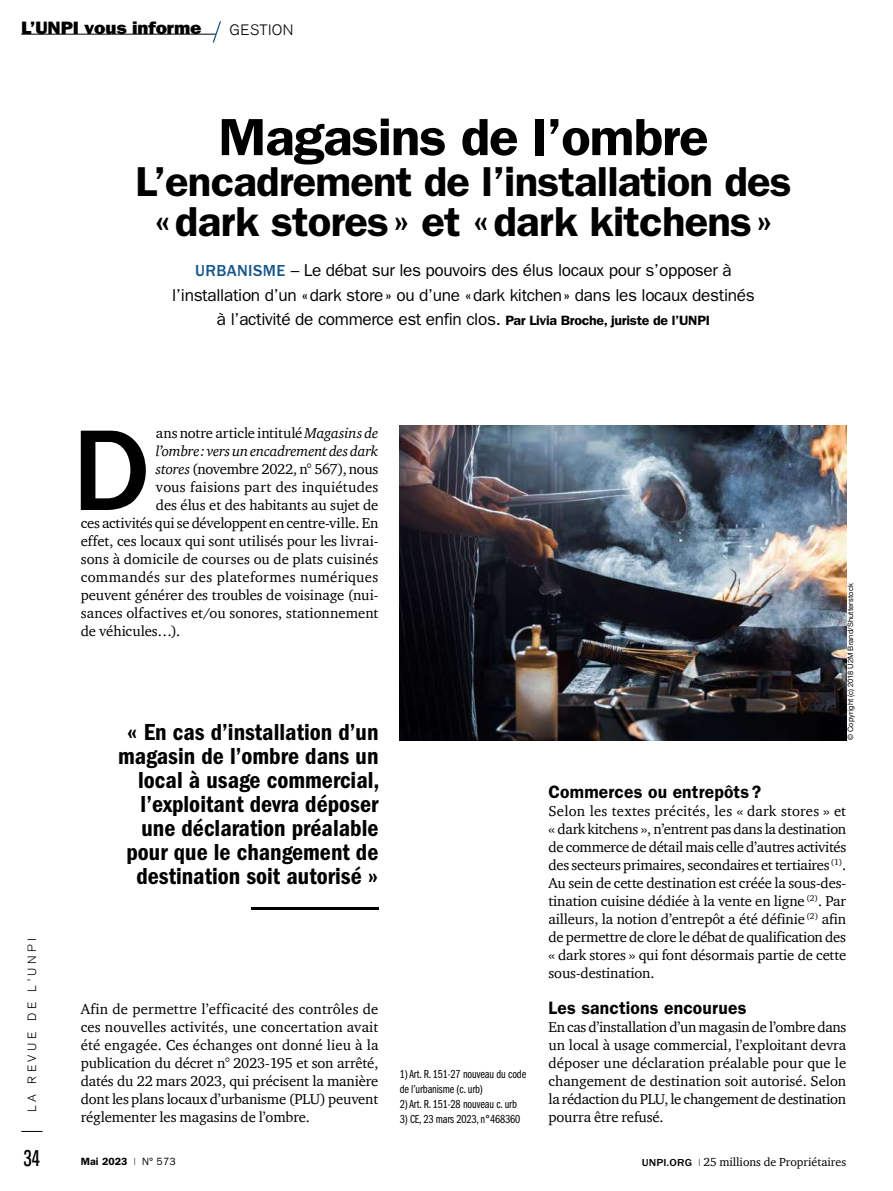
<style>
.page{position:relative;width:893px;height:1191px;background:#fff}
.page>*{position:absolute;margin:0;border:0;box-sizing:border-box;transform-origin:0 0}
.t1{font:500 118.95px "ITC Franklin Gothic Std";color:#000}
.t2{font:600 52.5px "ITC Franklin Gothic Std";letter-spacing:-.02em;color:#000;scale:1.04 1}
.t3{font:600 42px/40.5px "ITC Franklin Gothic Std";letter-spacing:-.02em;color:#000;text-align:center;scale:1.04 1}
.t4{font:24px/24px "ITC Franklin Gothic Std Dm Cd";color:#000;text-align:right}
.t5{font:condensed 22.5px "Akzidenz Grotesk BE";color:#000}
.t6{font:600 18px "ITC Franklin Gothic Std";letter-spacing:.01em;color:#000}
.t7{font:18px "ITC Franklin Gothic Std Hvy";letter-spacing:-.01em;color:#000;scale:1.05 1}
.t8{font:17.25px/24.8px "ITC Franklin Gothic Std";letter-spacing:-.02em;color:#000;text-align:center}
.t9{font:300 15px "Akzidenz Grotesk BE";letter-spacing:.025em;color:#000}
.t10{font:14.7px/18px "Charter ITC";letter-spacing:-.01em;color:#000;text-align:justify}
.t11{font:14.7px "Charter ITC";letter-spacing:.02em;color:#000}
.t12{font:italic 14.7px "Charter ITC";letter-spacing:-.015em;color:#000}
.t13{font:14.7px "Charter ITC";letter-spacing:.01em;color:#000}
.t14{font:12px/15px "ITC Franklin Gothic Std Bk Cp";letter-spacing:-.01em;color:#000}
.t15{font:12px "Charter ITC";color:#000}
.t16{font:300 12px "Akzidenz Grotesk BE";letter-spacing:.3em;color:#000}
.t17{font:600 10.5px "ITC Franklin Gothic Std";letter-spacing:.01em;color:#000}
.t18{font:7.5px "Helvetica Neue LT Std";letter-spacing:.01em;color:#000}
.s1{font-weight:500;font-size:16.5px;color:#15568a}
.s2{font-weight:600;font-size:13.5px}
.s3{font-style:italic}
.s4{font-weight:400}
.s5{font-family:"ITC Franklin Gothic Std";font-weight:500;font-size:10.5px}
.s6{font-family:"ITC Franklin Gothic Std";font-size:10.5px}
</style>
<div class="page">
<svg style="left:21px;top:1131px;width:22px;height:1px"></svg>
<hr style="left:21px;top:34px;width:195px;height:1px;background:#000">
<svg style="left:213px;top:21px;width:8px;height:22px"></svg>
<img style="left:400px;top:425px;width:446px;height:315px">
<hr style="left:251px;top:906px;width:127px;height:3px;background:#000">
<p class="t7" style="left:21px;top:17px;width:173px">L’UNPI vous informe</p>
<p class="t9" style="left:230px;top:21px;width:65px">GESTION</p>
<h2 class="t2" style="left:218px;top:106px;width:473px">Magasins de l’ombre</h2>
<h3 class="t3" style="left:135px;top:161px;width:633px">L’encadrement de l’installation des «dark stores» et «dark kitchens»</h3>
<p class="t16" style="left:25px;top:1112px;width:176px;rotate:-90deg">LA REVUE DE L’UNPI</p>
<p class="t8" style="left:172px;top:257px;width:584px"><span class="s1">URBANISME</span> – Le débat sur les pouvoirs des élus locaux pour s’opposer à l’installation d’un «dark store» ou d’une «dark kitchen» dans les locaux destinés à l’activité de commerce est enfin clos. <span class="s2">Par Livia Broche, juriste de l’UNPI</span></p>
<h1 class="t1" style="left:72px;top:404px;width:79px">D</h1>
<p class="t10" style="left:156px;top:423px;width:224px">ans notre article intitulé <span class="s3">Magasins de</span></p>
<p class="t12" style="left:156px;top:442px;width:224px">l’ombre: vers un encadrement des dark</p>
<p class="t10" style="left:156px;top:459px;width:224px"><span class="s3">stores</span> (novembre 2022, n° 567), nous</p>
<p class="t13" style="left:156px;top:478px;width:224px">vous faisions part des inquiétudes</p>
<p class="t10" style="left:156px;top:495px;width:224px">des élus et des habitants au sujet de</p>
<p class="t10" style="left:81px;top:513px;width:299px">ces activités qui se développent en centre-ville. En</p>
<p class="t10" style="left:81px;top:531px;width:299px">effet, ces locaux qui sont utilisés pour les livrai-</p>
<p class="t10" style="left:81px;top:549px;width:299px">sons à domicile de courses ou de plats cuisinés</p>
<p class="t11" style="left:81px;top:568px;width:299px">commandés sur des plateformes numériques</p>
<p class="t10" style="left:81px;top:585px;width:299px">peuvent générer des troubles de voisinage (nui-</p>
<p class="t10" style="left:81px;top:603px;width:299px">sances olfactives et/ou sonores, stationnement</p>
<p class="t10" style="left:81px;top:621px;width:101px">de véhicules…).</p>
<h3 class="t4" style="left:118px;top:720px;width:263px">« En cas d’installation d’un magasin de l’ombre dans un local à usage commercial, l’exploitant devra déposer une déclaration préalable pour que le changement de destination soit autorisé »</h3>
<p class="t10" style="left:81px;top:999px;width:299px">Afin de permettre l’efficacité des contrôles de ces nouvelles activités, une concertation avait été engagée. Ces échanges ont donné lieu à la publication du décret n° 2023-195 et son arrêté, datés du 22 mars 2023, qui précisent la manière dont les plans locaux d’urbanisme (PLU) peuvent réglementer les magasins de l’ombre.</p>
<p class="t14" style="left:400px;top:1066px;width:128px">1) Art. R. 151-27 nouveau du code de l’urbanisme (c. urb)</p>
<p class="t14" style="left:400px;top:1096px;width:119px">2) Art. R. 151-28 nouveau c. urb</p>
<p class="t14" style="left:400px;top:1111px;width:122px">3) CE, 23 mars 2023, n°468360</p>
<p class="t18" style="left:846px;top:740px;width:158px;rotate:-90deg">© Copyright (c) 2018 U2M Brand/Shutterstock</p>
<p class="t6" style="left:549px;top:781px;width:214px">Commerces ou entrepôts ?</p>
<p class="t10" style="left:548px;top:801px;width:299px">Selon les textes précités, les « dark stores » et « dark kitchens », n’entrent pas dans la destination de commerce de détail mais celle d’autres activités des secteurs primaires, secondaires et tertiaires <sup>(1)</sup>.<br>Au sein de cette destination est créée la sous-des&shy;tination cuisine dédiée à la vente en ligne <sup>(2)</sup>. Par ailleurs, la notion d’entrepôt a été définie <sup>(2)</sup> afin de permettre de clore le débat de qualification des « dark stores » qui font désormais partie de cette sous-destination.</p>
<p class="t6" style="left:549px;top:997px;width:199px">Les sanctions encourues</p>
<p class="t10" style="left:549px;top:1017px;width:299px">En cas d’installation d’un magasin de l’ombre dans un local à usage commercial, l’exploitant devra déposer une déclaration préalable pour que le changement de destination soit autorisé. Selon la rédaction du PLU, le changement de destination pourra être refusé.</p>
<h3 class="t5" style="left:23px;top:1146px;width:18px">34</h3>
<p class="t17" style="left:81px;top:1155px;width:96px">Mai 2023 <span class="s4">I N° 573</span></p>
<p class="t15" style="left:642px;top:1154px;width:206px"><span class="s5">UNPI.ORG</span> <span class="s6">I</span> 25 millions de Propriétaires</p>
</div>
